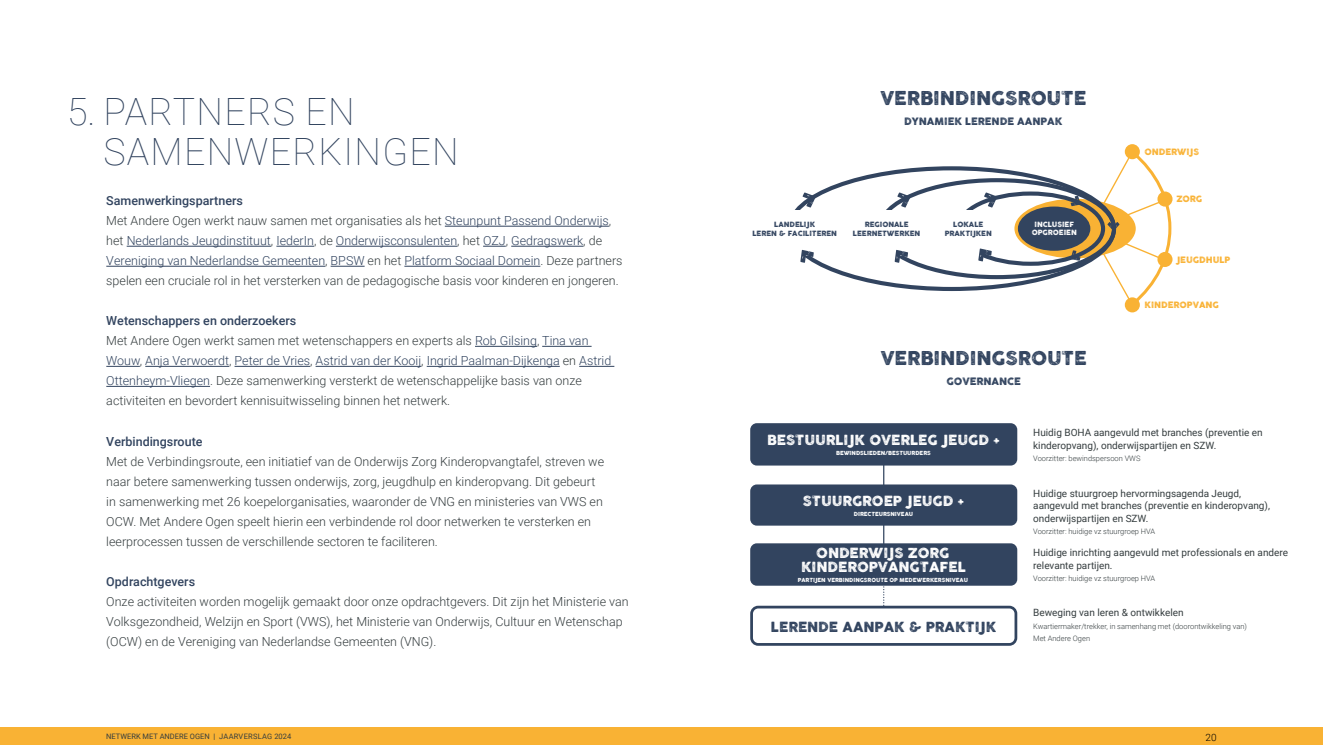
<style>
.page{position:relative;width:1323px;height:745px;background:#fff}
.page>*{position:absolute;margin:0;border:0;box-sizing:border-box;transform-origin:0 0}
.t1{font:100 37.5px/40px "Roboto";letter-spacing:.035em;color:#32445f}
.t2{font:18.75px "Cocogoose Pro Letterpress";color:#32445f}
.t3{font:13.75px/13.8px "Cocogoose Pro Letterpress";color:#fff;text-align:center}
.t4{font:13.75px "Cocogoose Pro Letterpress";color:#32445f}
.t5{font:300 12.5px/20px "Roboto";color:#353d3f}
.t6{font:500 12.5px "Roboto";color:#32445f}
.t7{font:10px/12.5px "Roboto";color:#353d3f}
.t8{font:10px "Cocogoose Pro Letterpress";color:#32445f}
.t9{font:300 10px "Roboto";color:#000}
.t10{font:8.62px "Cocogoose Pro Letterpress";color:#f9b234}
.t11{font:300 7.5px/12.5px "Roboto";color:#353d3f}
.t12{font:7.5px "Roboto";color:#353d3f}
.t13{font:7.12px/8.5px "Cocogoose Pro Letterpress";color:#32445f;text-align:center}
.t14{font:7.12px/8.5px "Cocogoose Pro Letterpress";color:#fff;text-align:center}
.t15{font:5.5px "Cocogoose Pro Letterpress";color:#fff}
.s1{font-weight:500;color:#32445f}
.s2{color:#32445f}
</style>
<div class="page">
<div style="left:0;top:726px;width:1323px;height:18px;background:#f9b234"></div>
<svg style="left:883px;top:585px;width:2px;height:20px"></svg>
<hr style="left:445px;top:226px;width:164px;height:1px;background:#32445f">
<hr style="left:127px;top:246px;width:144px;height:1px;background:#32445f">
<hr style="left:276px;top:246px;width:38px;height:1px;background:#32445f">
<hr style="left:336px;top:246px;width:121px;height:1px;background:#32445f">
<svg style="left:483px;top:246px;width:23px;height:1px"></svg>
<hr style="left:511px;top:246px;width:72px;height:1px;background:#32445f">
<hr style="left:106px;top:266px;width:219px;height:1px;background:#32445f">
<hr style="left:331px;top:266px;width:34px;height:1px;background:#32445f">
<hr style="left:404px;top:266px;width:136px;height:1px;background:#32445f">
<hr style="left:475px;top:346px;width:62px;height:1px;background:#32445f">
<hr style="left:542px;top:346px;width:50px;height:1px;background:#32445f">
<hr style="left:106px;top:366px;width:34px;height:1px;background:#32445f">
<hr style="left:145px;top:366px;width:84px;height:1px;background:#32445f">
<hr style="left:234px;top:366px;width:76px;height:1px;background:#32445f">
<hr style="left:316px;top:366px;width:105px;height:1px;background:#32445f">
<hr style="left:427px;top:366px;width:133px;height:1px;background:#32445f">
<hr style="left:579px;top:366px;width:35px;height:1px;background:#32445f">
<hr style="left:106px;top:386px;width:104px;height:1px;background:#32445f">
<hr style="left:883px;top:427px;width:1px;height:152px;background:#32445f">
<div style="left:750px;top:423px;width:267px;height:42px;background:#32445f;border-radius:7px"></div>
<div style="left:750px;top:484px;width:267px;height:41px;background:#32445f;border-radius:7px"></div>
<div style="left:750px;top:543px;width:267px;height:42px;background:#32445f;border-radius:7px"></div>
<div style="left:750px;top:605px;width:267px;height:40px;border:3px solid #32445f;border-radius:7px"></div>
<div style="left:1157px;top:252px;width:15px;height:15px;background:#f9b234;border-radius:50%"></div>
<div style="left:1125px;top:144px;width:15px;height:15px;background:#f9b234;border-radius:50%"></div>
<div style="left:1125px;top:297px;width:15px;height:15px;background:#f9b234;border-radius:50%"></div>
<div style="left:1157px;top:191px;width:15px;height:15px;background:#f9b234;border-radius:50%"></div>
<svg style="left:1014px;top:199px;width:122px;height:59px"></svg>
<div style="left:787px;top:166px;width:329px;height:125px;border:4px solid #32445f;border-radius:50%"></div>
<div style="left:878px;top:178px;width:238px;height:101px;border:4px solid #32445f;border-radius:50%"></div>
<div style="left:956px;top:191px;width:149px;height:74px;border:4px solid #32445f;border-radius:50%"></div>
<div style="left:734px;top:210px;width:248px;height:46px;background:#fff"></div>
<div style="left:1018px;top:206px;width:72px;height:44px;background:#32445f;border-radius:50%"></div>
<svg style="left:800px;top:250px;width:14px;height:12px"></svg>
<svg style="left:895px;top:250px;width:13px;height:12px"></svg>
<svg style="left:978px;top:248px;width:14px;height:13px"></svg>
<svg style="left:897px;top:192px;width:13px;height:15px"></svg>
<svg style="left:803px;top:192px;width:13px;height:15px"></svg>
<svg style="left:984px;top:192px;width:13px;height:15px"></svg>
<svg style="left:1071px;top:196px;width:9px;height:10px"></svg>
<svg style="left:1071px;top:250px;width:9px;height:10px"></svg>
<svg style="left:1088px;top:150px;width:79px;height:156px"></svg>
<h1 class="t1" style="left:103px;top:90px;width:357px;text-indent:-36px">5. PARTNERS EN<br>SAMENWERKINGEN</h1>
<p class="t5" style="left:106px;top:190px;width:518px"><span class="s1">Samenwerkingspartners<br></span>Met Andere Ogen werkt nauw samen met organisaties als het <span class="s2">Steunpunt Passend Onderwijs</span>, het <span class="s2">Nederlands Jeugdinstituut</span>, <span class="s2">IederIn</span>, de <span class="s2">Onderwijsconsulenten</span>, het <span class="s2">OZJ</span>, <span class="s2">Gedragswerk</span>, de <span class="s2">Vereniging van Nederlandse Gemeenten</span>, <span class="s2">BPSW</span> en het <span class="s2">Platform Sociaal Domein</span>. Deze partners spelen een cruciale rol in het versterken van de pedagogische basis voor kinderen en jongeren.</p>
<p class="t5" style="left:106px;top:310px;width:506px"><span class="s1">Wetenschappers en onderzoekers<br></span>Met Andere Ogen werkt samen met wetenschappers en experts als <span class="s2">Rob Gilsing</span>, <span class="s2">Tina van Wouw</span>, <span class="s2">Anja Verwoerdt</span>, <span class="s2">Peter de Vries</span>, <span class="s2">Astrid van der Kooij</span>, <span class="s2">Ingrid Paalman-Dijkenga</span> en <span class="s2">Astrid Ottenheym-Vliegen</span>. Deze samenwerking versterkt de wetenschappelijke basis van onze activiteiten en bevordert kennisuitwisseling binnen het netwerk.</p>
<p class="t6" style="left:106px;top:432px;width:98px">Verbindingsroute</p>
<p class="t5" style="left:106px;top:450px;width:499px">Met de Verbindingsroute, een initiatief van de Onderwijs Zorg Kinderopvangtafel, streven we naar betere samenwerking tussen onderwijs, zorg, jeugdhulp en kinderopvang. Dit gebeurt in samenwerking met 26 koepelorganisaties, waaronder de VNG en ministeries van VWS en OCW. Met Andere Ogen speelt hierin een verbindende rol door netwerken te versterken en leerprocessen tussen de verschillende sectoren te faciliteren.</p>
<p class="t6" style="left:106px;top:572px;width:90px">Opdrachtgevers</p>
<p class="t5" style="left:106px;top:590px;width:524px">Onze activiteiten worden mogelijk gemaakt door onze opdrachtgevers. Dit zijn het Ministerie van<br>Volksgezondheid, Welzijn en Sport (VWS), het Ministerie van Onderwijs, Cultuur en Wetenschap (OCW) en de Vereniging van Nederlandse Gemeenten (VNG).</p>
<h2 class="t2" style="left:880px;top:85px;width:207px">VERBINDINGSROUTE</h2>
<p class="t8" style="left:904px;top:114px;width:160px">DYNAMIEK LERENDE AANPAK</p>
<p class="t13" style="left:752px;top:220px;width:86px">LANDELIJK<br>LEREN &amp; FACILITEREN</p>
<p class="t13" style="left:853px;top:220px;width:69px">REGIONALE<br>LEERNETWERKEN</p>
<p class="t13" style="left:945px;top:220px;width:48px">LOKALE<br>PRAKTIJKEN</p>
<p class="t14" style="left:1032px;top:220px;width:46px">INCLUSIEF<br>OPGROEIEN</p>
<h2 class="t2" style="left:881px;top:345px;width:207px">VERBINDINGSROUTE</h2>
<p class="t8" style="left:946px;top:374px;width:76px">GOVERNANCE</p>
<p class="t10" style="left:1144px;top:146px;width:56px">ONDERWIJS</p>
<p class="t10" style="left:1176px;top:193px;width:28px">ZORG</p>
<p class="t10" style="left:1176px;top:254px;width:55px">JEUGDHULP</p>
<p class="t10" style="left:1144px;top:299px;width:76px">KINDEROPVANG</p>
<p class="t3" style="left:767px;top:433px;width:234px">BESTUURLIJK OVERLEG JEUGD +</p>
<p class="t15" style="left:836px;top:449px;width:96px">BEWINDSLIEDEN/BESTUURDERS</p>
<p class="t3" style="left:803px;top:494px;width:163px">STUURGROEP JEUGD +</p>
<p class="t15" style="left:854px;top:509px;width:61px">DIRECTEURSNIVEAU</p>
<p class="t3" style="left:801px;top:546px;width:166px">ONDERWIJS ZORG<br>KINDEROPVANGTAFEL</p>
<p class="t15" style="left:798px;top:575px;width:172px">PARTIJEN VERBINDINGSROUTE OP MEDEWERKERSNIVEAU</p>
<p class="t4" style="left:771px;top:616px;width:227px">LERENDE AANPAK &amp; PRAKTIJK</p>
<p class="t7" style="left:1033px;top:425px;width:231px">Huidig BOHA aangevuld met branches (preventie en kinderopvang), onderwijspartijen en SZW.</p>
<p class="t11" style="left:1033px;top:451px;width:109px">Voorzitter: bewindspersoon VWS</p>
<p class="t7" style="left:1033px;top:486px;width:238px">Huidige stuurgroep hervormingsagenda Jeugd, aangevuld met branches (preventie en kinderopvang), onderwijspartijen en SZW.</p>
<p class="t11" style="left:1033px;top:525px;width:124px">Voorzitter: huidige vz stuurgroep HVA</p>
<p class="t7" style="left:1033px;top:545px;width:256px">Huidige inrichting aangevuld met professionals en andere relevante partijen.</p>
<p class="t11" style="left:1033px;top:571px;width:124px">Voorzitter: huidige vz stuurgroep HVA</p>
<p class="t7" style="left:1033px;top:605px;width:152px">Beweging van leren &amp; ontwikkelen</p>
<p class="t11" style="left:1033px;top:619px;width:215px">Kwartiermaker/trekker, in samenhang met (doorontwikkeling van)<br>Met Andere Ogen</p>
<p class="t12" style="left:106px;top:731px;width:186px">NETWERK MET ANDERE OGEN | JAARVERSLAG 2024</p>
<p class="t9" style="left:1205px;top:729px;width:13px">20</p>
</div>
